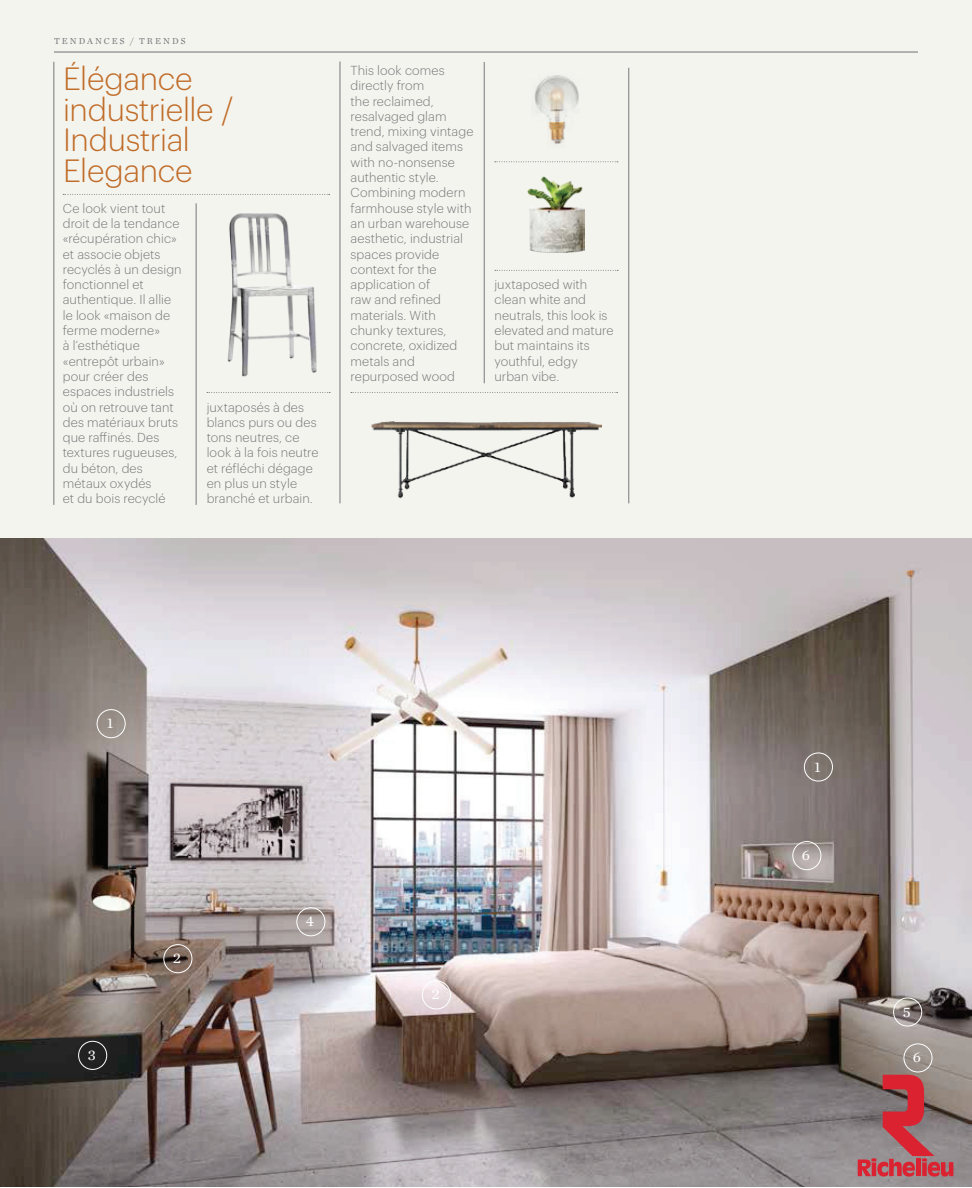
<style>
.page{position:relative;width:972px;height:1188px;background:#fff}
.page>*{position:absolute;margin:0;border:0;box-sizing:border-box;transform-origin:0 0}
.t1{font:300 31.5px/30.6px "Graphik";letter-spacing:-.01em;color:#c06c28}
.t2{font:15px "Chronicle Text G1";color:#fff}
.t3{font:300 12.75px/15.3px "Graphik";letter-spacing:.01em;color:#777879}
.t4{font:9px "Chronicle Text G1";letter-spacing:.23em;color:#777879}
</style>
<div class="page">
<div style="left:0;top:0;width:972px;height:1186px;background:#f4f4ef"></div>
<img style="left:0;top:538px;width:972px;height:648px">
<div style="left:804px;top:753px;width:29px;height:28px;border:1px solid #fff;border-radius:50%"></div>
<div style="left:164px;top:944px;width:28px;height:29px;border:1px solid #fff;border-radius:50%"></div>
<div style="left:422px;top:981px;width:29px;height:28px;border:1px solid #fff;border-radius:50%"></div>
<div style="left:78px;top:1041px;width:29px;height:29px;border:1px solid #fff;border-radius:50%"></div>
<div style="left:97px;top:709px;width:29px;height:29px;border:1px solid #fff;border-radius:50%"></div>
<div style="left:893px;top:998px;width:29px;height:28px;border:1px solid #fff;border-radius:50%"></div>
<div style="left:904px;top:1044px;width:28px;height:28px;border:1px solid #fff;border-radius:50%"></div>
<div style="left:792px;top:841px;width:29px;height:29px;border:1px solid #fff;border-radius:50%"></div>
<div style="left:297px;top:907px;width:28px;height:29px;border:1px solid #fff;border-radius:50%"></div>
<hr style="left:54px;top:51px;width:864px;height:2px;background:#777879">
<hr style="left:54px;top:62px;width:1px;height:443px;background:#777879">
<img style="left:534px;top:75px;width:45px;height:69px">
<hr style="left:484px;top:62px;width:1px;height:321px;background:#777879">
<hr style="left:629px;top:68px;width:1px;height:435px;background:#777879">
<hr style="left:340px;top:62px;width:1px;height:441px;background:#777879">
<hr style="left:196px;top:203px;width:1px;height:302px;background:#777879">
<svg style="left:351px;top:392px;width:267px;height:1px"></svg>
<svg style="left:495px;top:161px;width:123px;height:1px"></svg>
<svg style="left:207px;top:392px;width:123px;height:1px"></svg>
<svg style="left:495px;top:270px;width:123px;height:1px"></svg>
<img style="left:227px;top:213px;width:90px;height:164px">
<img style="left:528px;top:177px;width:56px;height:75px">
<img style="left:371px;top:422px;width:231px;height:77px">
<svg style="left:63px;top:194px;width:267px;height:1px"></svg>
<svg style="left:858px;top:1075px;width:95px;height:102px;background:#a16064"></svg>
<p class="t4" style="left:54px;top:34px;width:133px">TENDANCES / TRENDS</p>
<h1 class="t1" style="left:63px;top:61px;width:172px">Élégance industrielle /<br>Industrial<br>Elegance</h1>
<p class="t3" style="left:63px;top:199px;width:120px">Ce look vient tout droit de la tendance «récupération chic» et associe objets recyclés à un design fonctionnel et authentique. Il allie le look «maison de ferme moderne»<br>à l’esthétique «entrepôt urbain» pour créer des espaces industriels où on retrouve tant des matériaux bruts que raffinés. Des textures rugueuses, du béton, des métaux oxydés<br>et du bois recyclé</p>
<p class="t3" style="left:207px;top:398px;width:113px">juxtaposés à des blancs purs ou des tons neutres, ce look à la fois neutre et réfléchi dégage en plus un style branché et urbain.</p>
<p class="t3" style="left:351px;top:62px;width:124px">This look comes directly from<br>the reclaimed, resalvaged glam trend, mixing vintage and salvaged items with no-nonsense authentic style.<br>Combining modern farmhouse style with an urban warehouse aesthetic, industrial spaces provide context for the application of<br>raw and refined materials. With chunky textures, concrete, oxidized metals and repurposed wood</p>
<p class="t3" style="left:494px;top:276px;width:120px">juxtaposed with clean white and neutrals, this look is elevated and mature but maintains its youthful, edgy urban vibe.</p>
<p class="t2" style="left:107px;top:712px;width:8px">1</p>
<p class="t2" style="left:88px;top:1044px;width:9px">3</p>
<p class="t2" style="left:173px;top:947px;width:10px">2</p>
<p class="t2" style="left:306px;top:910px;width:10px">4</p>
<p class="t2" style="left:431px;top:983px;width:10px">2</p>
<p class="t2" style="left:814px;top:755px;width:8px">1</p>
<p class="t2" style="left:802px;top:844px;width:10px">6</p>
<p class="t2" style="left:903px;top:1000px;width:9px">5</p>
<p class="t2" style="left:913px;top:1046px;width:10px">6</p>
</div>
